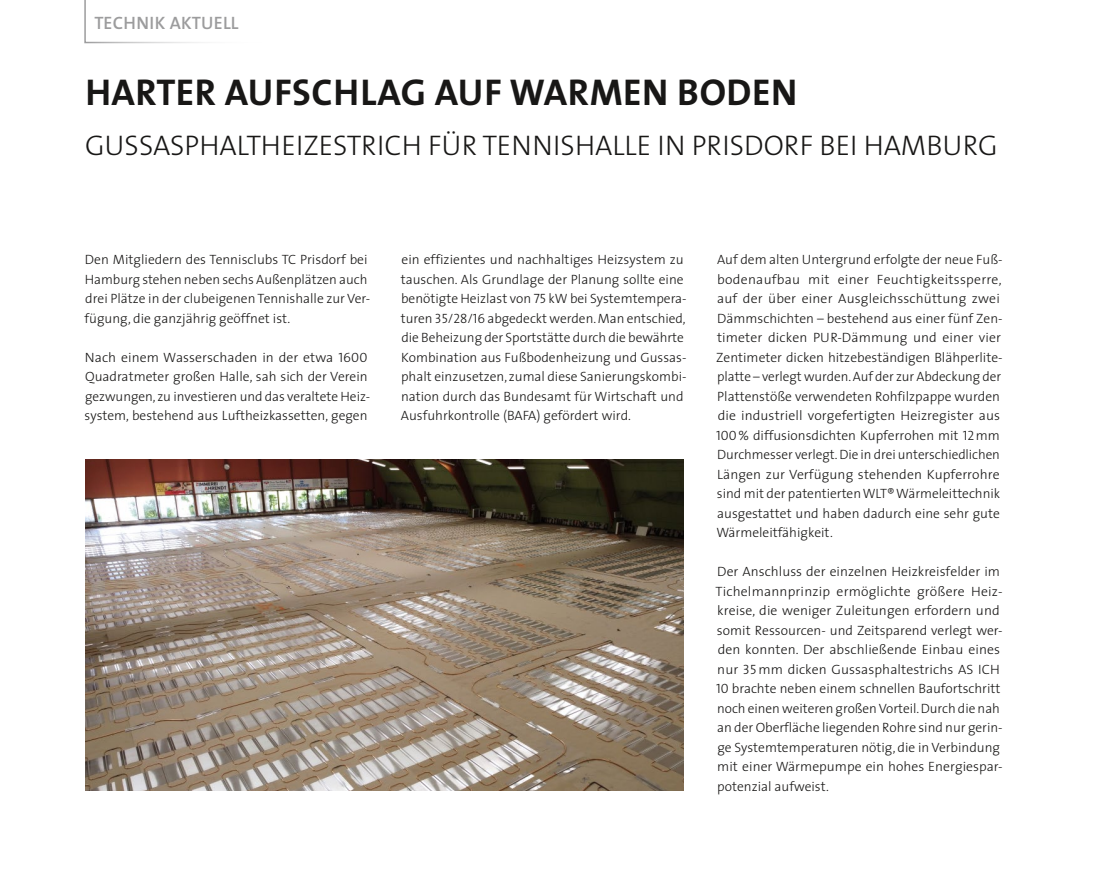
<style>
.page{position:relative;width:1106px;height:893px;background:#fff}
.page>*{position:absolute;margin:0;border:0;box-sizing:border-box;transform-origin:0 0}
.t1{font:700 37.5px "The Sans";letter-spacing:.015em;color:#181716}
.t2{font:28.5px "The Sans Light Caps";color:#181716}
.t3{font:18px "The Sans Semi Bold Caps";letter-spacing:.01em;color:#9c9c9d}
.t4{font:300 13.5px/19.5px "The Sans";color:#181716}
.s1{font-family:"The Sans Light Caps";font-weight:400}
</style>
<div class="page">
<svg style="left:84px;top:0;width:119px;height:43px"></svg>
<img style="left:85px;top:459px;width:598px;height:332px">
<h3 class="t3" style="left:94px;top:8px;width:146px">TECHNIK AKTUELL</h3>
<h1 class="t1" style="left:85px;top:61px;width:713px">HARTER AUFSCHLAG AUF WARMEN BODEN</h1>
<h2 class="t2" style="left:85px;top:130px;width:914px">GUSSASPHALTHEIZESTRICH FÜR TENNISHALLE IN PRISDORF BEI HAMBURG</h2>
<p class="t4" style="left:84px;top:249px;width:287px">Den Mitgliedern des Tennisclubs TC Prisdorf bei Hamburg stehen neben sechs Außenplätzen auch drei Plätze in der clubeigenen Tennishalle zur Ver&shy;fügung, die ganzjährig geöffnet ist.</p>
<p class="t4" style="left:85px;top:347px;width:287px">Nach einem Wasserschaden in der etwa <span class="s1">1600<br></span>Quadratmeter großen Halle, sah sich der Verein gezwungen, zu investieren und das veraltete Heiz&shy;system, bestehend aus Luftheizkassetten, gegen</p>
<p class="t4" style="left:401px;top:249px;width:287px">ein effizientes und nachhaltiges Heizsystem zu tauschen. Als Grundlage der Planung sollte eine benötigte Heizlast von <span class="s1">75</span> kW bei Systemtempera&shy;turen <span class="s1">35</span>/<span class="s1">28</span>/<span class="s1">16</span> abgedeckt werden. Man entschied, die Beheizung der Sportstätte durch die bewährte Kombination aus Fußbodenheizung und Gussas&shy;phalt einzusetzen, zumal diese Sanierungskombi&shy;nation durch das Bundesamt für Wirtschaft und Ausfuhrkontrolle (BAFA) gefördert wird.</p>
<p class="t4" style="left:716px;top:249px;width:288px">Auf dem alten Untergrund erfolgte der neue Fuß&shy;bodenaufbau mit einer Feuchtigkeitssperre, auf der über einer Ausgleichsschüttung zwei Dämmschichten – bestehend aus einer fünf Zen&shy;timeter dicken PUR-Dämmung und einer vier Zentimeter dicken hitzebeständigen Blähperlite&shy;platte – verlegt wurden. Auf der zur Abdeckung der Plattenstöße verwendeten Rohfilzpappe wurden die industriell vorgefertigten Heizregister aus <span class="s1">100</span>% diffusionsdichten Kupferrohen mit <span class="s1">12</span>mm Durchmesser verlegt. Die in drei unterschiedlichen Längen zur Verfügung stehenden Kupferrohre sind mit der patentierten WLT® Wärmeleittechnik ausgestattet und haben dadurch eine sehr gute Wärmeleitfähigkeit.</p>
<p class="t4" style="left:715px;top:561px;width:289px">Der Anschluss der einzelnen Heizkreisfelder im Tichelmannprinzip ermöglichte größere Heiz&shy;kreise, die weniger Zuleitungen erfordern und somit Ressourcen- und Zeitsparend verlegt wer&shy;den konnten. Der abschließende Einbau eines nur <span class="s1">35</span>mm dicken Gussasphaltestrichs AS ICH <span class="s1">10</span> brachte neben einem schnellen Baufortschritt noch einen weiteren großen Vorteil. Durch die nah an der Oberfläche liegenden Rohre sind nur gerin&shy;ge Systemtemperaturen nötig, die in Verbindung mit einer Wärmepumpe ein hohes Energiespar&shy;potenzial aufweist.</p>
</div>
